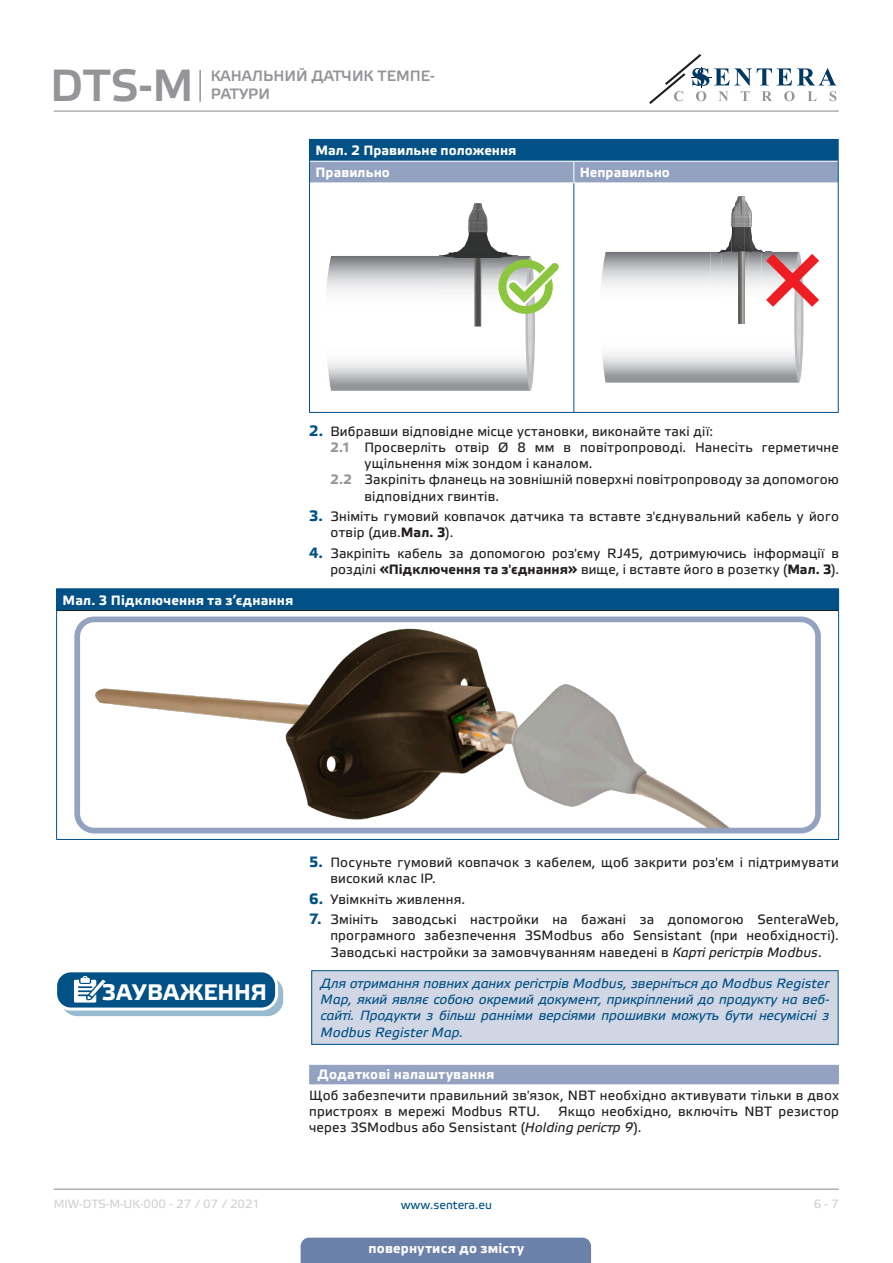
<style>
.page{position:relative;width:893px;height:1263px;background:#fff}
.page>*{position:absolute;margin:0;border:0;box-sizing:border-box;transform-origin:0 0}
.t1{font:45px "Etelka Medium Pro";color:#939598}
.t2{font:700 22.5px "Etelka Text Pro";letter-spacing:.01em;color:#fff}
.t3{font:15px/18px "Etelka Medium Pro";color:#939598}
.body{font:13.5px/16.2px "Etelka Text Pro";letter-spacing:.015em;color:#231f20}
.attention{font:italic 13.5px/16.2px "Etelka Text Pro";color:#015186;text-align:justify}
.table_text{font:700 13.5px "Etelka Text Pro";letter-spacing:.015em;color:#fff}
.head-table{font:700 13.5px "Etelka Text Pro";color:#fff}
.Number-roman{font:700 13.5px "Etelka Text Pro";letter-spacing:.015em;color:#fff}
.t4{font:12px "Etelka Text Pro";color:#d1d2d4}
.t5{font:12px "Etelka Text Pro";color:#015186}
.s1{font-weight:700;font-size:15px;color:#015186}
.s2{font-weight:700;color:#939598}
.s3{font-weight:700}
.s4{font-style:italic}
</style>
<div class="page">
<hr style="left:54px;top:111px;width:785px;height:1px;background:#939598">
<hr style="left:54px;top:1188px;width:785px;height:2px;background:#939598">
<svg style="left:649px;top:54px;width:187px;height:50px"></svg>
<div style="left:301px;top:1237px;width:290px;height:26px;background:#6c81aa"></div>
<hr style="left:199px;top:70px;width:2px;height:32px;background:#939598">
<div style="left:309px;top:1065px;width:530px;height:19px;background:#94a2c2"></div>
<hr style="left:309px;top:139px;width:265px;height:1px;background:#015186">
<hr style="left:574px;top:139px;width:265px;height:1px;background:#015186">
<svg style="left:309px;top:140px;width:530px;height:43px;background:#507ea7"></svg>
<hr style="left:309px;top:183px;width:1px;height:229px;background:#015186">
<hr style="left:573px;top:183px;width:1px;height:229px;background:#015186">
<hr style="left:838px;top:183px;width:1px;height:229px;background:#015186">
<hr style="left:309px;top:412px;width:265px;height:1px;background:#015186">
<hr style="left:574px;top:412px;width:265px;height:1px;background:#015186">
<img style="left:439px;top:203px;width:79px;height:124px">
<svg style="left:498px;top:256px;width:61px;height:135px"></svg>
<img style="left:601px;top:252px;width:165px;height:131px">
<img style="left:711px;top:196px;width:60px;height:132px">
<svg style="left:766px;top:252px;width:53px;height:131px"></svg>
<div style="left:57px;top:589px;width:782px;height:21px;background:#015186"></div>
<hr style="left:57px;top:610px;width:781px;height:1px;background:#231f20">
<svg style="left:56px;top:589px;width:1px;height:21px"></svg>
<hr style="left:56px;top:588px;width:783px;height:1px;background:#015186">
<hr style="left:56px;top:610px;width:1px;height:229px;background:#015186">
<hr style="left:838px;top:610px;width:1px;height:229px;background:#015186">
<hr style="left:56px;top:839px;width:783px;height:1px;background:#015186">
<img style="left:81px;top:623px;width:733px;height:203px">
<div style="left:74px;top:616px;width:747px;height:217px;border:6px solid #94a2c2;border-radius:17px"></div>
<div style="left:312px;top:971px;width:526px;height:73px;background:#d1d6e4"></div>
<div style="left:311px;top:970px;width:527px;height:75px;border:1px solid #015186"></div>
<div style="left:62px;top:977px;width:221px;height:38px;background:linear-gradient(to right,#99bacf,#9bbbcf);border-radius:15px"></div>
<div style="left:61px;top:976px;width:222px;height:40px;border:1px solid #015186;border-radius:15px"></div>
<div style="left:56px;top:971px;width:221px;height:38px;background:#015186;border-radius:15px"></div>
<div style="left:54px;top:969px;width:224px;height:41px;border:3px solid #fff;border-radius:15px"></div>
<svg style="left:74px;top:976px;width:38px;height:34px"></svg>
<h1 class="t1" style="left:50px;top:61px;width:145px">DTS-M</h1>
<p class="t3" style="left:211px;top:67px;width:225px">КАНАЛЬНИЙ ДАТЧИК ТЕМПЕ-<br>РАТУРИ</p>
<p class="head-table" style="left:315px;top:143px;width:202px">Мал. 2 Правильне положення</p>
<p class="head-table" style="left:315px;top:165px;width:76px">Правильно</p>
<p class="head-table" style="left:580px;top:165px;width:91px">Неправильно</p>
<p class="table_text" style="left:63px;top:592px;width:232px">Мал. 3 Підключення та з’єднання</p>
<p class="body" style="left:309px;top:424px;width:406px"><span class="s1">2.</span> Вибравши відповідне місце установки, виконайте такі дії:</p>
<p class="body" style="left:364px;top:440px;width:476px;text-indent:-34px"><span class="s2">2.1</span> Просверліть отвір Ø 8 мм в повітропроводі. Нанесіть герметичне ущільнення між зондом і каналом.</p>
<p class="body" style="left:364px;top:472px;width:476px;text-indent:-34px"><span class="s2">2.2</span> Закріпіть фланець на зовнішній поверхні повітропроводу за допомогою відповідних гвинтів.</p>
<p class="body" style="left:330px;top:509px;width:510px;text-indent:-21px"><span class="s1">3.</span> Зніміть гумовий ковпачок датчика та вставте з'єднувальний кабель у його отвір (див.<span class="s3">Мал. 3</span>).</p>
<p class="body" style="left:309px;top:546px;width:531px;text-align:right"><span class="s1">4.</span> Закріпіть кабель за допомогою роз'єму RJ45, дотримуючись інформації в розділі <span class="s3">«Підключення та з'єднання»</span> вище, і вставте його в розетку (<span class="s3">Мал. 3</span>).</p>
<p class="t2" style="left:102px;top:979px;width:167px">ЗАУВАЖЕННЯ</p>
<p class="body" style="left:330px;top:855px;width:510px;text-indent:-21px"><span class="s1">5.</span> Посуньте гумовий ковпачок з кабелем, щоб закрити роз'єм і підтримувати високий клас IP.</p>
<p class="body" style="left:309px;top:892px;width:158px"><span class="s1">6.</span> Увімкніть живлення.</p>
<p class="body" style="left:330px;top:912px;width:510px;text-align:justify;text-indent:-21px"><span class="s1">7.</span> Змініть заводські настройки на бажані за допомогою SenteraWeb, програмного забезпечення 3SModbus або Sensistant (при необхідності).<br>Заводські настройки за замовчуванням наведені в <span class="s4">Карті регістрів Modbus</span>.</p>
<p class="attention" style="left:321px;top:976px;width:510px">Для отримання повних даних регістрів Modbus, зверніться до Modbus Register Map, який являє собою окремий документ, прикріплений до продукту на веб&shy;сайті. Продукти з більш ранніми версіями прошивки можуть бути несумісні з Modbus Register Map.</p>
<p class="Number-roman" style="left:318px;top:1067px;width:178px">Додаткові налаштування</p>
<p class="body" style="left:309px;top:1088px;width:531px">Щоб забезпечити правильний зв'язок, NBT необхідно активувати тільки в двох пристроях в мережі Modbus RTU.</p>
<p class="body" style="left:309px;top:1104px;width:531px;text-indent:249px">Якщо необхідно, включіть NBT резистор через 3SModbus або Sensistant (<span class="s4">Holding регістр 9</span>).</p>
<p class="t4" style="left:54px;top:1197px;width:208px">MIW-DTS-M-UK-000 - 27 / 07 / 2021</p>
<p class="t5" style="left:401px;top:1198px;width:93px">www.sentera.eu</p>
<p class="t4" style="left:814px;top:1197px;width:27px">6 - 7</p>
<p class="table_text" style="left:369px;top:1240px;width:157px">повернутися до змісту</p>
</div>
